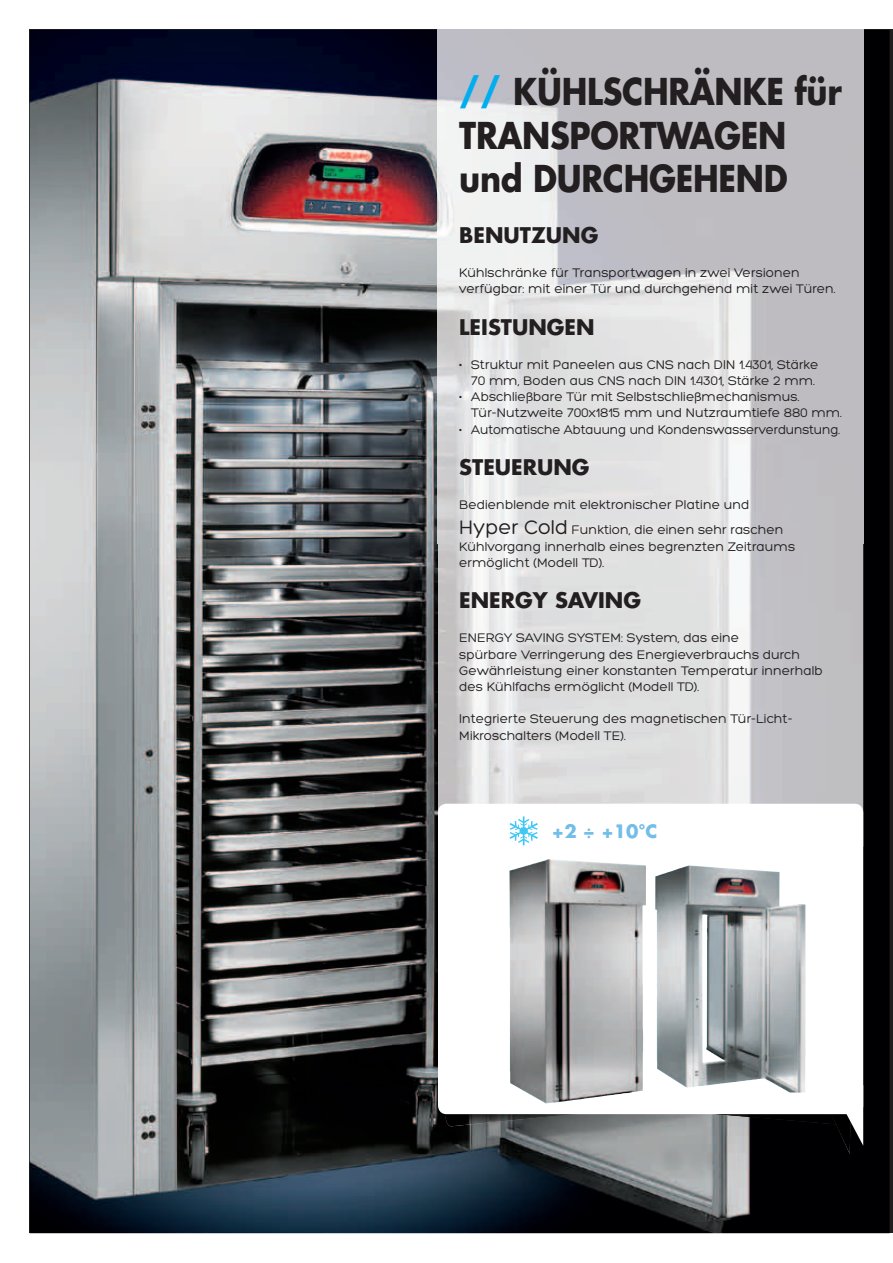
<style>
.page{position:relative;width:893px;height:1263px;background:#fff}
.page>*{position:absolute;margin:0;border:0;box-sizing:border-box;transform-origin:0 0}
.t1{font:700 36px/43.2px "Futura";letter-spacing:-.01em;color:#231f20;scale:.89 1}
.t2{font:700 21px "Futura";color:#231f20}
.t3{font:700 18px "Futura";color:#73bde9}
.t4{font:13.5px/16.2px "Hero";color:#231f20}
.s1{color:#00aeef}
.s2{font-size:21px}
</style>
<div class="page">
<img style="left:30px;top:30px;width:860px;height:1203px">
<svg style="left:438px;top:29px;width:425px;height:1px"></svg>
<img style="left:438px;top:30px;width:425px;height:780px">
<img style="left:627px;top:1114px;width:204px;height:10px">
<img style="left:831px;top:1114px;width:20px;height:40px">
<img style="left:439px;top:1110px;width:188px;height:16px">
<div style="left:438px;top:804px;width:425px;height:310px;background:#fff;border-radius:9px"></div>
<svg style="left:840px;top:1108px;width:23px;height:38px"></svg>
<img style="left:655px;top:865px;width:132px;height:226px">
<img style="left:509px;top:859px;width:137px;height:244px">
<svg style="left:509px;top:816px;width:29px;height:29px"></svg>
<h1 class="t1" style="left:459px;top:69px;width:431px"><span class="s1">//</span> KÜHLSCHRÄNKE für</h1>
<h1 class="t1" style="left:459px;top:113px;width:371px">TRANSPORTWAGEN und DURCHGEHEND</h1>
<h2 class="t2" style="left:459px;top:220px;width:141px">BENUTZUNG</h2>
<p class="t4" style="left:459px;top:264px;width:378px">Kühlschränke für Transportwagen in zwei Versionen verfügbar: mit einer Tür und durchgehend mit zwei Türen.</p>
<h2 class="t2" style="left:459px;top:312px;width:137px">LEISTUNGEN</h2>
<p class="t4" style="left:459px;top:356px;width:361px;text-align:right">• Struktur mit Paneelen aus CNS nach DIN 1.4301, Stärke<br>70 mm, Boden aus CNS nach DIN 1.4301, Stärke 2 mm.</p>
<p class="t4" style="left:471px;top:389px;width:372px;text-indent:-12px">• Abschließbare Tür mit Selbstschließmechanismus.<br>Tür-Nutzweite 700x1815 mm und Nutzraumtiefe 880 mm.</p>
<p class="t4" style="left:459px;top:421px;width:383px">• Automatische Abtauung und Kondenswasserverdunstung.</p>
<h2 class="t2" style="left:459px;top:452px;width:132px">STEUERUNG</h2>
<p class="t4" style="left:459px;top:492px;width:326px;line-height:25.2px">Bedienblende mit elektronischer Platine und<br><span class="s2">Hyper Cold</span> Funktion, die einen sehr raschen</p>
<p class="t4" style="left:459px;top:538px;width:337px">Kühlvorgang innerhalb eines begrenzten Zeitraums ermöglicht (Modell TD).</p>
<h2 class="t2" style="left:459px;top:586px;width:183px">ENERGY SAVING</h2>
<p class="t4" style="left:459px;top:630px;width:365px">ENERGY SAVING SYSTEM: System, das eine<br>spürbare Verringerung des Energieverbrauchs durch Gewährleistung einer konstanten Temperatur innerhalb des Kühlfachs ermöglicht (Modell TD).</p>
<p class="t4" style="left:459px;top:711px;width:335px">Integrierte Steuerung des magnetischen Tür-licht-<br>Mikroschalters (Modell TE).</p>
<h3 class="t3" style="left:552px;top:819px;width:107px">+2 ÷ +10°C</h3>
</div>
